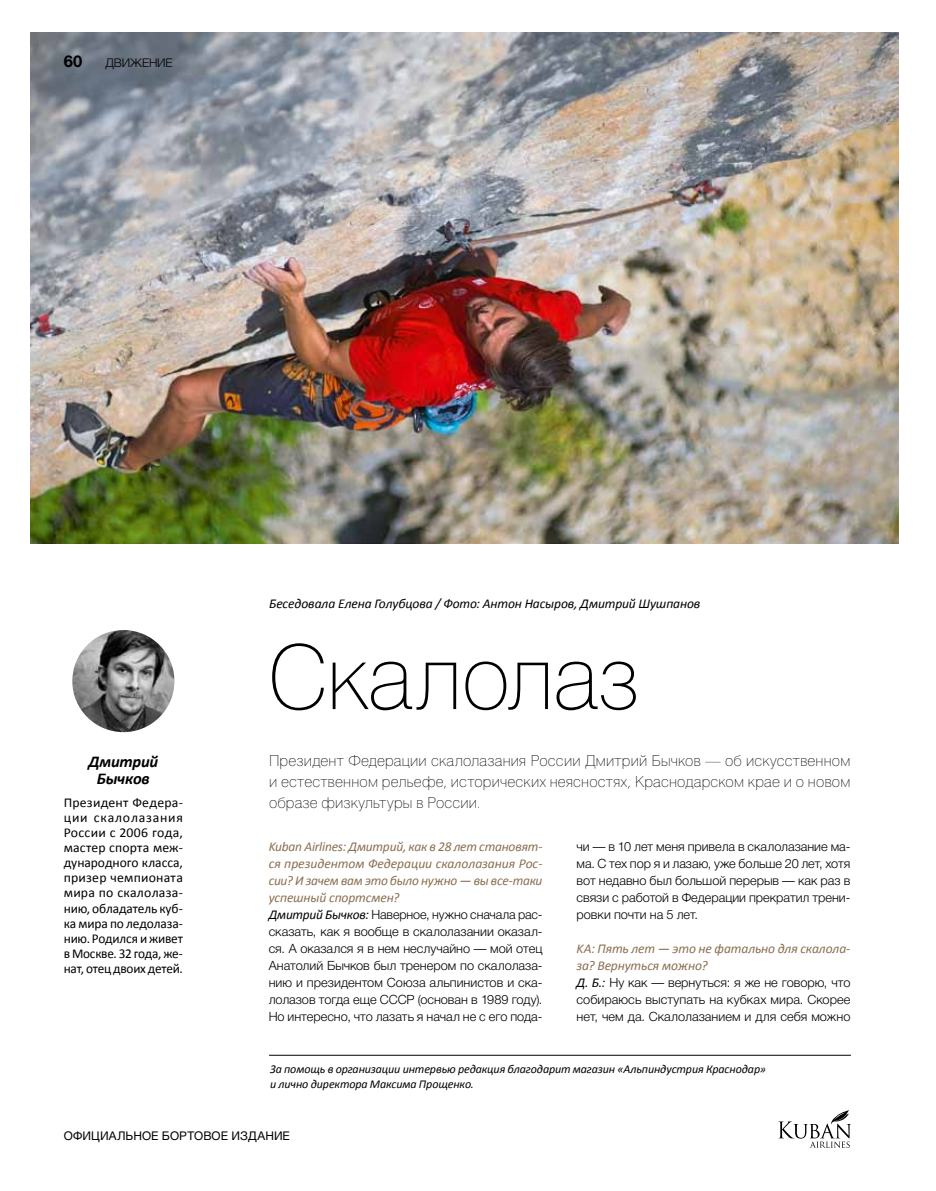
<style>
.page{position:relative;width:936px;height:1191px;background:#fff}
.page>*{position:absolute;margin:0;border:0;box-sizing:border-box;transform-origin:0 0}
.t1{font:100 88.5px "Helios";letter-spacing:-.01em;color:#000}
.t2{font:italic 700 16.5px/16.5px "Calibri";letter-spacing:-.015em;color:#000;text-align:center}
.t3{font:700 16.5px "Helvetica Neue Cyr";color:#000}
.t4{font:100 15px/21px "Helios";letter-spacing:.015em;color:#000;text-align:justify}
.t5{font:13.5px/15px "Calibri";letter-spacing:-.015em;color:#000;text-align:justify}
.t6{font:italic 13.5px/17px "Calibri";letter-spacing:-.01em;color:#896e4f;text-align:justify}
.t7{font:italic 13.5px "Calibri";letter-spacing:-.01em;color:#000}
.t8{font:300 12.75px/17px "Helvetica Neue Cyr";color:#000;text-align:justify}
.t9{font:italic 12px/15px "Calibri";letter-spacing:-.01em;color:#000}
.t10{font:12px "Helvetica Neue Cyr";letter-spacing:.005em;color:#000}
.t11{font:300 12px "Helvetica Neue Cyr";color:#000}
.s1{font-family:"Calibri";font-weight:400;font-style:italic;font-size:13.5px}
</style>
<div class="page">
<img style="left:31px;top:33px;width:867px;height:510px">
<svg style="left:778px;top:1109px;width:72px;height:38px"></svg>
<hr style="left:269px;top:1054px;width:581px;height:1px;background:#000">
<img style="left:72px;top:630px;width:102px;height:102px;border-radius:51px">
<p class="t3" style="left:64px;top:52px;width:20px">60</p>
<p class="t11" style="left:106px;top:56px;width:69px">Движение</p>
<p class="t2" style="left:88px;top:753px;width:71px">Дмитрий<br>Бычков</p>
<p class="t5" style="left:64px;top:795px;width:121px">Президент Федера&shy;ции скалолазания России с 2006 года, мастер спорта меж&shy;дународного класса, призер чемпионата мира по скалолаза&shy;нию, обладатель куб&shy;ка мира по ледолаза&shy;нию. Родился и живет в Москве. 32 года, же&shy;нат, отец двоих детей.</p>
<p class="t7" style="left:269px;top:594px;width:433px">Беседовала Елена Голубцова / Фото: Антон Насыров, Дмитрий Шушпанов</p>
<h1 class="t1" style="left:268px;top:627px;width:373px">Скалолаз</h1>
<p class="t4" style="left:269px;top:750px;width:582px">Президент Федерации скалолазания России Дмитрий Бычков — об искусственном и естественном рельефе, исторических неясностях, Краснодарском крае и о новом образе физкультуры в России.</p>
<p class="t6" style="left:269px;top:837px;width:275px">Kuban Airlines: Дмитрий, как в 28 лет становят&shy;ся президентом Федерации скалолазания Рос&shy;сии? И зачем вам это было нужно — вы все-таки успешный спортсмен?</p>
<p class="t8" style="left:269px;top:906px;width:275px"><span class="s1">Дмитрий Бычков:</span> Наверное, нужно сначала рас&shy;сказать, как я вообще в скалолазании оказал&shy;ся. А оказался я в нем неслучайно — мой отец Анатолий Бычков был тренером по скалолаза&shy;нию и президентом Союза альпинистов и ска&shy;лолазов тогда еще СССР (основан в 1989 году).<br>Но интересно, что лазать я начал не с его пода-</p>
<p class="t8" style="left:576px;top:838px;width:275px">чи — в 10 лет меня привела в скалолазание ма&shy;ма. С тех пор я и лазаю, уже больше 20 лет, хотя вот недавно был большой перерыв — как раз в связи с работой в Федерации прекратил трени&shy;ровки почти на 5 лет.</p>
<p class="t6" style="left:576px;top:939px;width:275px">KA: Пять лет — это не фатально для скалола&shy;за? Вернуться можно?</p>
<p class="t8" style="left:576px;top:974px;width:275px"><span class="s1">Д. Б.:</span> Ну как — вернуться: я же не говорю, что собираюсь выступать на кубках мира. Скорее нет, чем да. Скалолазанием и для себя можно</p>
<p class="t9" style="left:270px;top:1060px;width:497px">За помощь в организации интервью редакция благодарит магазин «Альпиндустрия Краснодар» и лично директора Максима Прощенко.</p>
<p class="t10" style="left:64px;top:1129px;width:228px">Официальное бортовое издание</p>
</div>
